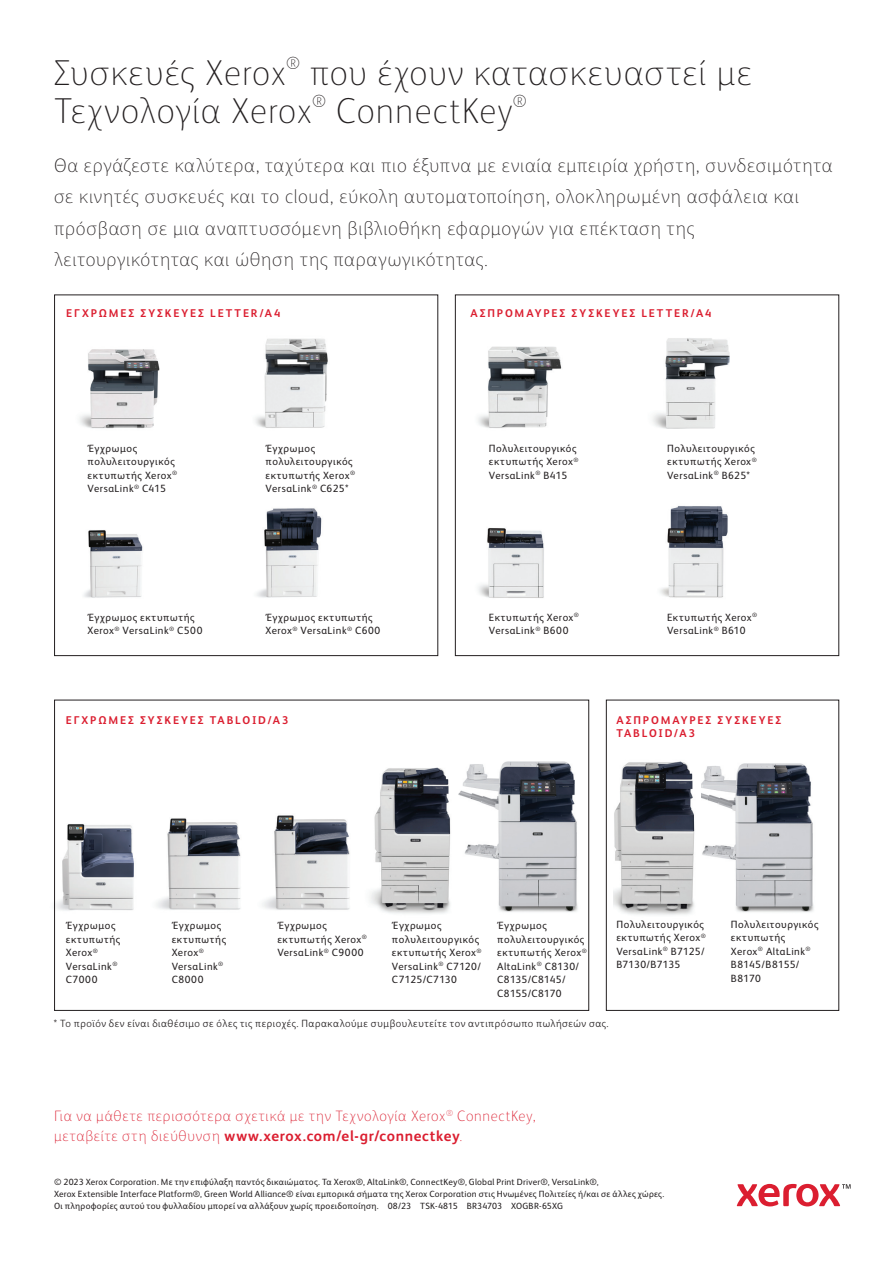
<style>
.page{position:relative;width:893px;height:1263px;background:#fff}
.page>*{position:absolute;margin:0;border:0;box-sizing:border-box;transform-origin:0 0}
.t1{font:100 36px/37.5px "Xerox Sans";letter-spacing:.03em;color:#231f20}
.t2{font:100 19.5px/31.5px "Xerox Sans";letter-spacing:.04em;color:#231f20}
.t3{font:100 15px/19.5px "Xerox Sans";letter-spacing:.045em;color:#db1e30}
.t4{font:700 11.25px/13.5px "Xerox Sans";letter-spacing:.17em;color:#db1e30}
.t5{font:10.5px/13.5px "Xerox Sans";letter-spacing:.05em;color:#231f20}
.t6{font:300 10.5px "Xerox Sans";letter-spacing:.055em;color:#231f20}
.t7{font:9px/12px "Xerox Sans";letter-spacing:.025em;color:#231f20}
.s1{font-weight:700}
</style>
<div class="page">
<div style="left:54px;top:295px;width:384px;height:361px;border:1px solid #231f20"></div>
<div style="left:455px;top:295px;width:384px;height:361px;border:1px solid #231f20"></div>
<img style="left:79px;top:349px;width:81px;height:80px">
<img style="left:84px;top:530px;width:59px;height:68px">
<img style="left:256px;top:508px;width:66px;height:90px">
<img style="left:255px;top:338px;width:73px;height:90px">
<img style="left:660px;top:506px;width:68px;height:92px">
<img style="left:652px;top:338px;width:78px;height:90px">
<img style="left:478px;top:528px;width:66px;height:70px">
<img style="left:478px;top:346px;width:84px;height:82px">
<img style="left:613px;top:761px;width:89px;height:154px">
<img style="left:370px;top:767px;width:89px;height:147px">
<img style="left:262px;top:815px;width:88px;height:95px">
<img style="left:459px;top:761px;width:119px;height:151px">
<img style="left:156px;top:818px;width:85px;height:92px">
<img style="left:56px;top:824px;width:78px;height:87px">
<svg style="left:737px;top:1184px;width:113px;height:22px"></svg>
<div style="left:54px;top:700px;width:535px;height:310px;border:1px solid #231f20"></div>
<img style="left:702px;top:763px;width:112px;height:149px">
<h1 class="t1" style="left:54px;top:52px;width:699px">Συσκευές Xerox<sup>®</sup> που έχουν κατασκευαστεί με<br>Τεχνολογία Xerox<sup>®</sup> ConnectKey<sup>®</sup></h1>
<p class="t2" style="left:54px;top:148px;width:780px">Θα εργάζεστε καλύτερα, ταχύτερα και πιο έξυπνα με ενιαία εμπειρία χρήστη, συνδεσιμότητα σε κινητές συσκευές και το cloud, εύκολη αυτοματοποίηση, ολοκληρωμένη ασφάλεια και πρόσβαση σε μια αναπτυσσόμενη βιβλιοθήκη εφαρμογών για επέκταση της λειτουργικότητας και ώθηση της παραγωγικότητας.</p>
<p class="t4" style="left:66px;top:306px;width:216px">ΈΓΧΡΩΜΕΣ ΣΥΣΚΕΥΈ Σ LETTER/A4</p>
<p class="t4" style="left:470px;top:306px;width:243px">ΑΣΠΡΌΜΑΥΡΕΣ ΣΥΣΚΕΥΈ Σ LETTER/A4</p>
<p class="t5" style="left:88px;top:441px;width:91px">Έγχρωμος πολυλειτουργικός εκτυπωτής Xerox<sup>®<br></sup>VersaLink<sup>®</sup> C415</p>
<p class="t5" style="left:265px;top:441px;width:91px">Έγχρωμος πολυλειτουργικός εκτυπωτής Xerox<sup>®<br></sup>VersaLink<sup>®</sup> C625*</p>
<p class="t5" style="left:489px;top:441px;width:91px">Πολυλειτουργικός εκτυπωτής Xerox<sup>®<br></sup>VersaLink<sup>®</sup> B415</p>
<p class="t5" style="left:667px;top:441px;width:91px">Πολυλειτουργικός εκτυπωτής Xerox<sup>®<br></sup>VersaLink<sup>®</sup> B625*</p>
<p class="t5" style="left:88px;top:610px;width:116px">Έγχρωμος εκτυπωτής<br>Xerox<sup>®</sup> VersaLink<sup>®</sup> C500</p>
<p class="t5" style="left:265px;top:610px;width:116px">Έγχρωμος εκτυπωτής<br>Xerox<sup>®</sup> VersaLink<sup>®</sup> C600</p>
<p class="t5" style="left:489px;top:610px;width:92px">Εκτυπωτής Xerox<sup>®<br></sup>VersaLink<sup>®</sup> B600</p>
<p class="t5" style="left:667px;top:610px;width:92px">Εκτυπωτής Xerox<sup>®<br></sup>VersaLink<sup>®</sup> B610</p>
<p class="t4" style="left:66px;top:713px;width:224px">ΈΓΧΡΩΜΕΣ ΣΥΣΚΕΥΈ Σ TABLOID/A3</p>
<p class="t4" style="left:616px;top:713px;width:166px">ΑΣΠΡΌΜΑΥΡΕΣ ΣΥΣΚΕΥΈ Σ<br>TABLOID/A3</p>
<p class="t5" style="left:66px;top:918px;width:56px">Έγχρωμος εκτυπωτής<br>Xerox<sup>®<br></sup>VersaLink<sup>®<br></sup>C7000</p>
<p class="t5" style="left:172px;top:918px;width:56px">Έγχρωμος εκτυπωτής<br>Xerox<sup>®<br></sup>VersaLink<sup>®<br></sup>C8000</p>
<p class="t5" style="left:277px;top:918px;width:91px">Έγχρωμος εκτυπωτής Xerox<sup>®<br></sup>VersaLink<sup>®</sup> C9000</p>
<p class="t5" style="left:392px;top:918px;width:91px">Έγχρωμος πολυλειτουργικός εκτυπωτής Xerox<sup>®<br></sup>VersaLink<sup>®</sup> C7120/<br>C7125/C7130</p>
<p class="t5" style="left:497px;top:918px;width:91px">Έγχρωμος πολυλειτουργικός εκτυπωτής Xerox<sup>®<br></sup>AltaLink<sup>®</sup> C8130/<br>C8135/C8145/<br>C8155/C8170</p>
<p class="t6" style="left:54px;top:1016px;width:556px">* Το προϊόν δεν είναι διαθέσιμο σε όλες τις περιοχές. Παρακαλούμε συμβουλευτείτε τον αντιπρόσωπο πωλήσεών σας.</p>
<p class="t5" style="left:616px;top:917px;width:91px">Πολυλειτουργικός εκτυπωτής Xerox<sup>®<br></sup>VersaLink<sup>®</sup> B7125/<br>B7130/B7135</p>
<p class="t5" style="left:731px;top:917px;width:89px">Πολυλειτουργικός εκτυπωτής<br>Xerox<sup>®</sup> AltaLink<sup>®<br></sup>B8145/B8155/<br>B8170</p>
<h3 class="t3" style="left:54px;top:1106px;width:483px">Για να μάθετε περισσότερα σχετικά με την Τεχνολογία Xerox<sup>®</sup> ConnectKey, μεταβείτε στη διεύθυνση <span class="s1">www.xerox.com/el-gr/connectkey</span>.</h3>
<p class="t7" style="left:54px;top:1175px;width:612px">© 2023 Xerox Corporation. Με την επιφύλαξη παντός δικαιώματος. Τα Xerox®, AltaLink®, ConnectKey®, Global Print Driver®, VersaLink®,<br>Xerox Extensible Interface Platform®, Green World Alliance® είναι εμπορικά σήματα της Xerox Corporation στις Ηνωμένες Πολιτείες ή/και σε άλλες χώρες.<br>Οι πληροφορίες αυτού του φυλλαδίου μπορεί να αλλάξουν χωρίς προειδοποίηση. 08/23 TSK-4815 BR34703 XOGBR-65XG</p>
</div>
